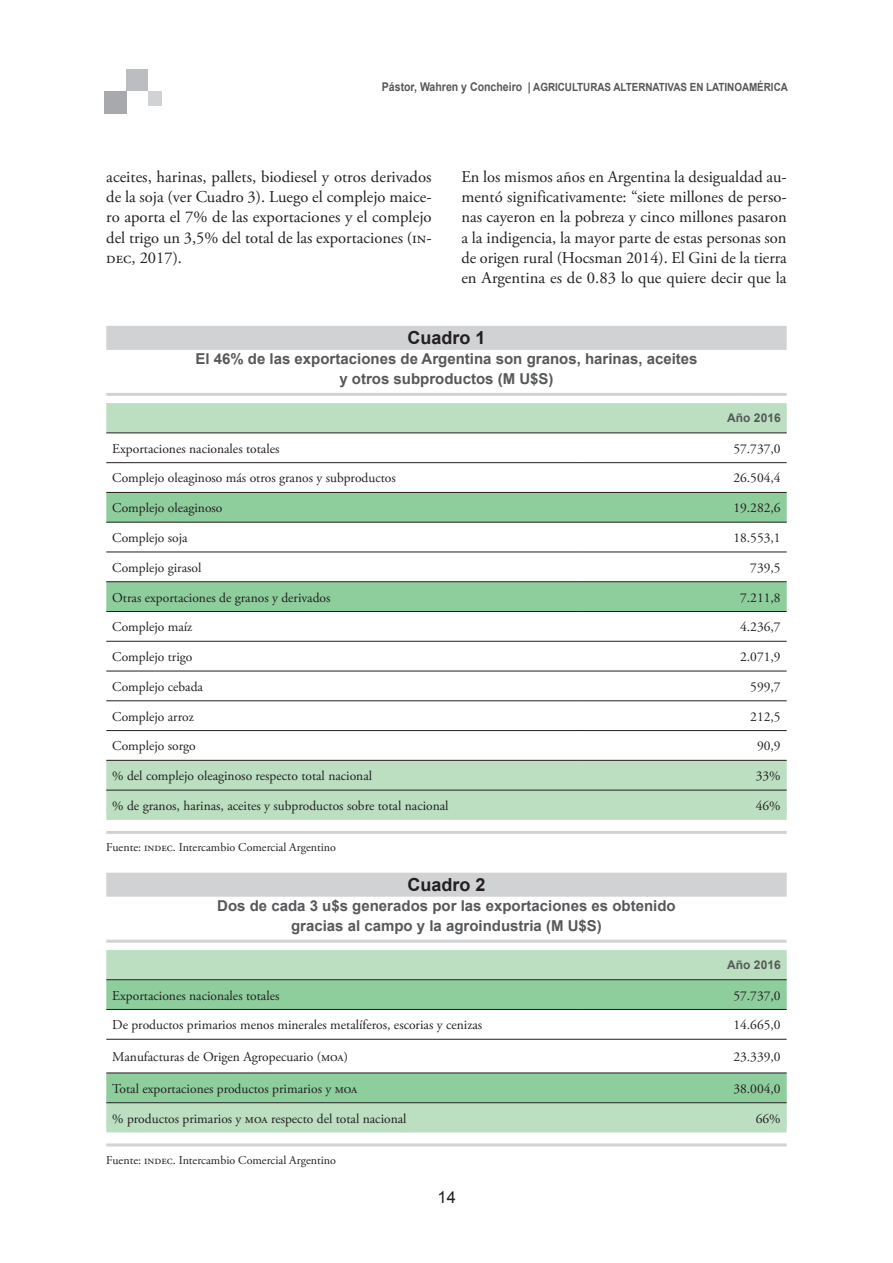
<style>
.page{position:relative;width:893px;height:1263px;background:#fff}
.page>*{position:absolute;margin:0;border:0;box-sizing:border-box;transform-origin:0 0}
.t1{font:700 18px "Arial";color:#231f20}
.t2{font:16.5px/20.2px "Adobe Garamond Pro";color:#231f20;text-align:justify}
.t3{font:16.5px "Arial";color:#231f20}
.t4{font:700 15px/20.2px "Arial";color:#57585a;text-align:center}
.t5{font:13.5px "Adobe Garamond Pro";color:#231f20}
.t6{font:12px "Adobe Garamond Pro";color:#231f20}
.t7{font:700 12px "Arial";color:#57585a}
.t8{font:700 11.25px "Arial";letter-spacing:-.005em;color:#57585a;scale:.88 1}
.s1{font-size:12px}
</style>
<div class="page">
<div style="left:126px;top:70px;width:22px;height:21px;background:#bcbdc0"></div>
<div style="left:148px;top:91px;width:14px;height:14px;background:#d1d2d4"></div>
<div style="left:104px;top:91px;width:22px;height:22px;background:#a8a9ad"></div>
<div style="left:106px;top:326px;width:681px;height:24px;background:#d1d2d4"></div>
<hr style="left:106px;top:393px;width:681px;height:3px;background:#d1d2d4">
<hr style="left:106px;top:831px;width:681px;height:3px;background:#d1d2d4">
<svg style="left:106px;top:403px;width:681px;height:417px"></svg>
<svg style="left:106px;top:493px;width:681px;height:118px;fill:#8ecd9c"></svg>
<hr style="left:106px;top:432px;width:478px;height:1px;background:#231f20">
<hr style="left:584px;top:432px;width:203px;height:1px;background:#231f20">
<hr style="left:106px;top:462px;width:478px;height:1px;background:#231f20">
<hr style="left:584px;top:462px;width:203px;height:1px;background:#231f20">
<hr style="left:106px;top:492px;width:478px;height:1px;background:#231f20">
<hr style="left:584px;top:492px;width:203px;height:1px;background:#231f20">
<hr style="left:106px;top:522px;width:478px;height:1px;background:#231f20">
<hr style="left:584px;top:522px;width:203px;height:1px;background:#231f20">
<hr style="left:106px;top:552px;width:478px;height:1px;background:#231f20">
<hr style="left:584px;top:552px;width:203px;height:1px;background:#231f20">
<hr style="left:106px;top:581px;width:478px;height:1px;background:#231f20">
<hr style="left:584px;top:581px;width:203px;height:1px;background:#231f20">
<hr style="left:106px;top:611px;width:478px;height:1px;background:#231f20">
<hr style="left:584px;top:611px;width:203px;height:1px;background:#231f20">
<hr style="left:106px;top:641px;width:478px;height:1px;background:#231f20">
<hr style="left:584px;top:641px;width:203px;height:1px;background:#231f20">
<hr style="left:106px;top:671px;width:478px;height:1px;background:#231f20">
<hr style="left:584px;top:671px;width:203px;height:1px;background:#231f20">
<hr style="left:106px;top:700px;width:478px;height:1px;background:#231f20">
<hr style="left:584px;top:700px;width:203px;height:1px;background:#231f20">
<hr style="left:106px;top:730px;width:478px;height:1px;background:#231f20">
<hr style="left:584px;top:730px;width:203px;height:1px;background:#231f20">
<hr style="left:106px;top:760px;width:478px;height:1px;background:#231f20">
<hr style="left:584px;top:760px;width:203px;height:1px;background:#231f20">
<hr style="left:106px;top:790px;width:478px;height:1px;background:#231f20">
<hr style="left:584px;top:790px;width:203px;height:1px;background:#231f20">
<div style="left:106px;top:873px;width:681px;height:24px;background:#d1d2d4"></div>
<hr style="left:106px;top:940px;width:681px;height:3px;background:#d1d2d4">
<hr style="left:106px;top:1143px;width:681px;height:3px;background:#d1d2d4">
<div style="left:106px;top:950px;width:681px;height:182px;background:#bbdfc0"></div>
<svg style="left:106px;top:980px;width:681px;height:122px"></svg>
<hr style="left:106px;top:979px;width:478px;height:1px;background:#231f20">
<hr style="left:584px;top:979px;width:203px;height:1px;background:#231f20">
<hr style="left:106px;top:1009px;width:478px;height:1px;background:#231f20">
<hr style="left:584px;top:1009px;width:203px;height:1px;background:#231f20">
<hr style="left:106px;top:1039px;width:478px;height:1px;background:#231f20">
<hr style="left:584px;top:1039px;width:203px;height:1px;background:#231f20">
<hr style="left:106px;top:1072px;width:478px;height:1px;background:#231f20">
<hr style="left:584px;top:1072px;width:203px;height:1px;background:#231f20">
<hr style="left:106px;top:1102px;width:478px;height:1px;background:#231f20">
<hr style="left:584px;top:1102px;width:203px;height:1px;background:#231f20">
<p class="t8" style="left:382px;top:81px;width:463px"><span class="s1">Pástor, Wahren y Concheiro |</span> AGRICULTURAS ALTERNATIVAS EN LATINOAMÉRICA</p>
<p class="t2" style="left:106px;top:167px;width:327px">aceites, harinas, pallets, biodiesel y otros derivados de la soja (ver Cuadro 3). Luego el complejo maice&shy;ro aporta el 7% de las exportaciones y el complejo del trigo un 3,5% del total de las exportaciones (IN-DEC, 2017).</p>
<p class="t2" style="left:461px;top:167px;width:327px">En los mismos años en Argentina la desigualdad au&shy;mentó significativamente: “siete millones de perso&shy;nas cayeron en la pobreza y cinco millones pasaron a la indigencia, la mayor parte de estas personas son de origen rural (Hocsman 2014). El Gini de la tierra en Argentina es de 0.83 lo que quiere decir que la</p>
<h1 class="t1" style="left:407px;top:328px;width:80px">Cuadro 1</h1>
<p class="t4" style="left:195px;top:349px;width:504px">El 46% de las exportaciones de Argentina son granos, harinas, aceites y otros subproductos (M U$S)</p>
<p class="t7" style="left:727px;top:411px;width:55px">Año 2016</p>
<p class="t5" style="left:112px;top:440px;width:169px">Exportaciones nacionales totales</p>
<p class="t5" style="left:733px;top:440px;width:49px">57.737,0</p>
<p class="t5" style="left:112px;top:470px;width:285px">Complejo oleaginoso más otros granos y subproductos</p>
<p class="t5" style="left:733px;top:470px;width:49px">26.504,4</p>
<p class="t5" style="left:112px;top:500px;width:112px">Complejo oleaginoso</p>
<p class="t5" style="left:733px;top:500px;width:49px">19.282,6</p>
<p class="t5" style="left:112px;top:530px;width:77px">Complejo soja</p>
<p class="t5" style="left:733px;top:530px;width:49px">18.553,1</p>
<p class="t5" style="left:112px;top:559px;width:91px">Complejo girasol</p>
<p class="t5" style="left:750px;top:559px;width:32px">739,5</p>
<p class="t5" style="left:112px;top:589px;width:220px">Otras exportaciones de granos y derivados</p>
<p class="t5" style="left:740px;top:589px;width:42px">7.211,8</p>
<p class="t5" style="left:112px;top:619px;width:82px">Complejo maíz</p>
<p class="t5" style="left:740px;top:619px;width:42px">4.236,7</p>
<p class="t5" style="left:112px;top:649px;width:82px">Complejo trigo</p>
<p class="t5" style="left:740px;top:649px;width:42px">2.071,9</p>
<p class="t5" style="left:112px;top:678px;width:92px">Complejo cebada</p>
<p class="t5" style="left:750px;top:678px;width:32px">599,7</p>
<p class="t5" style="left:112px;top:708px;width:83px">Complejo arroz</p>
<p class="t5" style="left:750px;top:708px;width:32px">212,5</p>
<p class="t5" style="left:112px;top:738px;width:85px">Complejo sorgo</p>
<p class="t5" style="left:757px;top:738px;width:25px">90,9</p>
<p class="t5" style="left:112px;top:768px;width:261px">% del complejo oleaginoso respecto total nacional</p>
<p class="t5" style="left:756px;top:768px;width:26px">33%</p>
<p class="t5" style="left:112px;top:797px;width:338px">% de granos, harinas, aceites y subproductos sobre total nacional</p>
<p class="t5" style="left:756px;top:797px;width:26px">46%</p>
<p class="t6" style="left:106px;top:840px;width:231px">Fuente: INDEC. Intercambio Comercial Argentino</p>
<h1 class="t1" style="left:407px;top:874px;width:80px">Cuadro 2</h1>
<p class="t4" style="left:217px;top:896px;width:460px">Dos de cada 3 u$s generados por las exportaciones es obtenido gracias al campo y la agroindustria (M U$S)</p>
<p class="t7" style="left:727px;top:958px;width:55px">Año 2016</p>
<p class="t5" style="left:112px;top:987px;width:169px">Exportaciones nacionales totales</p>
<p class="t5" style="left:733px;top:987px;width:49px">57.737,0</p>
<p class="t5" style="left:112px;top:1017px;width:371px">De productos primarios menos minerales metalíferos, escorias y cenizas</p>
<p class="t5" style="left:733px;top:1017px;width:49px">14.665,0</p>
<p class="t5" style="left:112px;top:1048px;width:237px">Manufacturas de Origen Agropecuario (MOA)</p>
<p class="t5" style="left:733px;top:1048px;width:49px">23.339,0</p>
<p class="t5" style="left:112px;top:1080px;width:247px">Total exportaciones productos primarios y MOA</p>
<p class="t5" style="left:733px;top:1080px;width:49px">38.004,0</p>
<p class="t5" style="left:112px;top:1110px;width:296px">% productos primarios y MOA respecto del total nacional</p>
<p class="t5" style="left:756px;top:1110px;width:26px">66%</p>
<p class="t6" style="left:106px;top:1152px;width:231px">Fuente: INDEC. Intercambio Comercial Argentino</p>
<p class="t3" style="left:438px;top:1188px;width:20px">14</p>
</div>
